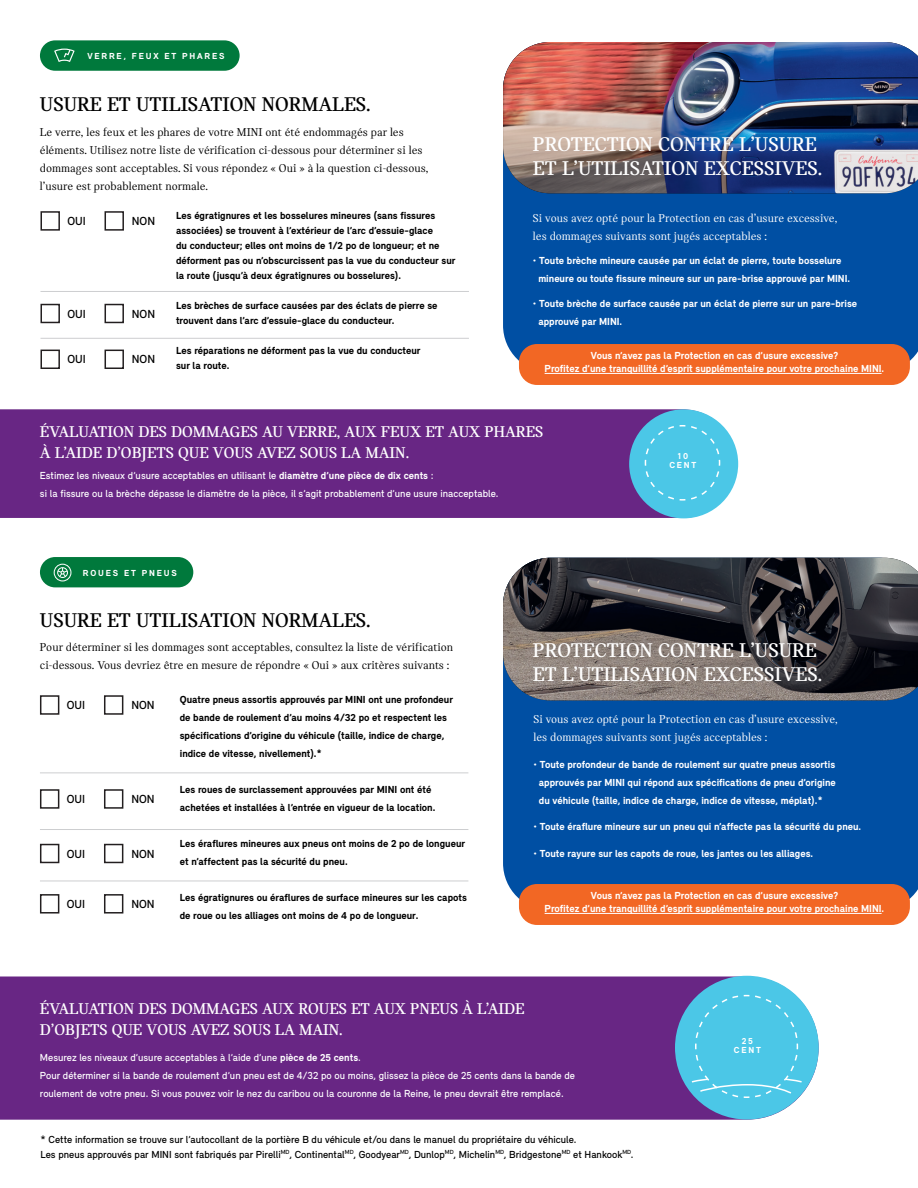
<style>
.page{position:relative;width:918px;height:1188px;background:#fff}
.page>*{position:absolute;margin:0;border:0;box-sizing:border-box;transform-origin:0 0}
.t1{font:700 21px/24px "MINI Serif";color:#fff}
.t2{font:700 21px "MINI Serif";color:#000}
.t3{font:700 16.5px/21px "MINI Serif";color:#fff}
.t4{font:12px/18px "MINI Serif";color:#000}
.t5{font:12px/18px "MINI Serif";color:#fff}
.t6{font:12px "MINI Sans Serif";color:#000}
.t7{font:700 10.5px/15px "MINI Sans Serif";color:#000}
.t8{font:700 10.5px/13.5px "MINI Sans Serif";color:#fff;text-align:center}
.t9{font:10.5px/18px "MINI Sans Serif";color:#fff}
.t10{font:10.5px/15px "MINI Sans Serif";color:#000}
.t11{font:700 9px "MINI Sans Serif";letter-spacing:.2em;color:#fff}
.s1{font-weight:700}
</style>
<div class="page">
<div style="left:0;top:976px;width:819px;height:144px;background:#682684"></div>
<div style="left:675px;top:976px;width:144px;height:144px;background:#4bc7e7;border-radius:50%"></div>
<div style="left:0;top:409px;width:737px;height:109px;background:#682684"></div>
<div style="left:629px;top:409px;width:109px;height:109px;background:#4bc7e7;border-radius:50%"></div>
<div style="left:40px;top:40px;width:200px;height:31px;background:#00793c;border-radius:15px"></div>
<div style="left:40px;top:557px;width:153px;height:30px;background:#00793c;border-radius:15px"></div>
<div style="left:503px;top:193px;width:415px;height:180px;background:#004fa3"></div>
<div style="left:503px;top:700px;width:415px;height:199px;background:#004fa3"></div>
<div style="left:40px;top:211px;width:20px;height:20px;border:2px solid #231f20"></div>
<div style="left:40px;top:695px;width:19px;height:20px;border:2px solid #231f20"></div>
<div style="left:40px;top:304px;width:20px;height:19px;border:2px solid #231f20"></div>
<div style="left:40px;top:789px;width:19px;height:20px;border:2px solid #231f20"></div>
<div style="left:40px;top:350px;width:20px;height:19px;border:2px solid #231f20"></div>
<div style="left:40px;top:844px;width:19px;height:19px;border:2px solid #231f20"></div>
<div style="left:40px;top:894px;width:19px;height:20px;border:2px solid #231f20"></div>
<div style="left:105px;top:211px;width:19px;height:20px;border:2px solid #231f20"></div>
<div style="left:104px;top:695px;width:19px;height:20px;border:2px solid #231f20"></div>
<div style="left:105px;top:304px;width:19px;height:19px;border:2px solid #231f20"></div>
<div style="left:104px;top:789px;width:19px;height:20px;border:2px solid #231f20"></div>
<div style="left:105px;top:350px;width:19px;height:19px;border:2px solid #231f20"></div>
<div style="left:104px;top:844px;width:19px;height:19px;border:2px solid #231f20"></div>
<div style="left:104px;top:894px;width:19px;height:20px;border:2px solid #231f20"></div>
<img style="left:503px;top:42px;width:415px;height:151px">
<img style="left:503px;top:558px;width:415px;height:142px">
<hr style="left:40px;top:291px;width:429px;height:1px;background:#cdced0">
<hr style="left:40px;top:772px;width:428px;height:1px;background:#cdced0">
<hr style="left:40px;top:338px;width:429px;height:1px;background:#cdced0">
<hr style="left:40px;top:829px;width:428px;height:1px;background:#cdced0">
<hr style="left:40px;top:881px;width:428px;height:1px;background:#cdced0">
<svg style="left:644px;top:424px;width:77px;height:77px"></svg>
<svg style="left:690px;top:994px;width:113px;height:105px"></svg>
<svg style="left:54px;top:564px;width:17px;height:17px"></svg>
<svg style="left:54px;top:49px;width:21px;height:13px"></svg>
<div style="left:519px;top:344px;width:391px;height:41px;background:#f26724;border-radius:18px"></div>
<div style="left:519px;top:884px;width:391px;height:41px;background:#f26724;border-radius:18px"></div>
<hr style="left:545px;top:373px;width:337px;height:1px;background:#fff">
<hr style="left:545px;top:913px;width:337px;height:1px;background:#fff">
<p class="t11" style="left:87px;top:50px;width:139px">VERRE, FEUX ET PHARES</p>
<p class="t2" style="left:40px;top:93px;width:332px">USURE ET UTILISATION NORMALES.</p>
<p class="t4" style="left:40px;top:123px;width:390px">Le verre, les feux et les phares de votre MINI ont été endommagés par les éléments. Utilisez notre liste de vérification ci-dessous pour déterminer si les dommages sont acceptables. Si vous répondez « Oui » à la question ci-dessous, l’usure est probablement normale.</p>
<p class="t6" style="left:67px;top:213px;width:20px">OUI</p>
<p class="t6" style="left:67px;top:305px;width:20px">OUI</p>
<p class="t6" style="left:67px;top:351px;width:20px">OUI</p>
<p class="t6" style="left:132px;top:213px;width:25px">NON</p>
<p class="t6" style="left:132px;top:305px;width:25px">NON</p>
<p class="t6" style="left:132px;top:351px;width:25px">NON</p>
<p class="t7" style="left:176px;top:207px;width:281px">Les égratignures et les bosselures mineures (sans fissures associées) se trouvent à l’extérieur de l’arc d’essuie-glace<br>du conducteur; elles ont moins de 1/2 po de longueur; et ne déforment pas ou n’obscurcissent pas la vue du conducteur sur la route (jusqu’à deux égratignures ou bosselures).</p>
<p class="t7" style="left:176px;top:297px;width:263px">Les brèches de surface causées par des éclats de pierre se trouvent dans l’arc d’essuie-glace du conducteur.</p>
<p class="t7" style="left:176px;top:342px;width:246px">Les réparations ne déforment pas la vue du conducteur sur la route.</p>
<p class="t1" style="left:533px;top:132px;width:291px">PROTECTION CONTRE L’USURE<br>ET L’UTILISATION EXCESSIVES.</p>
<p class="t5" style="left:533px;top:209px;width:306px">Si vous avez opté pour la Protection en cas d’usure excessive, les dommages suivants sont jugés acceptables :</p>
<p class="t8" style="left:533px;top:253px;width:310px">• Toute brèche mineure causée par un éclat de pierre, toute bosselure</p>
<p class="t8" style="left:538px;top:271px;width:313px">mineure ou toute fissure mineure sur un pare-brise approuvé par MINI.</p>
<p class="t8" style="left:533px;top:296px;width:326px">• Toute brèche de surface causée par un éclat de pierre sur un pare-brise</p>
<p class="t8" style="left:538px;top:314px;width:85px">approuvé par MINI.</p>
<p class="t8" style="left:545px;top:348px;width:341px">Vous n’avez pas la Protection en cas d’usure excessive?<br>Profitez d’une tranquillité d’esprit supplémentaire pour votre prochaine MINI.</p>
<p class="t3" style="left:40px;top:421px;width:505px">ÉVALUATION DES DOMMAGES AU VERRE, AUX FEUX ET AUX PHARES<br>À L’AIDE D’OBJETS QUE VOUS AVEZ SOUS LA MAIN.</p>
<p class="t9" style="left:40px;top:466px;width:460px">Estimez les niveaux d’usure acceptables en utilisant le <span class="s1">diamètre d’une pièce de dix cents</span> :<br>si la fissure ou la brèche dépasse le diamètre de la pièce, il s’agit probablement d’une usure inacceptable.</p>
<p class="t11" style="left:83px;top:567px;width:96px">ROUES ET PNEUS</p>
<p class="t2" style="left:40px;top:609px;width:332px">USURE ET UTILISATION NORMALES.</p>
<p class="t11" style="left:677px;top:450px;width:12px">10</p>
<p class="t11" style="left:669px;top:459px;width:29px">CENT</p>
<p class="t4" style="left:40px;top:638px;width:415px">Pour déterminer si les dommages sont acceptables, consultez la liste de vérification ci-dessous. Vous devriez être en mesure de répondre « Oui » aux critères suivants :</p>
<p class="t6" style="left:67px;top:697px;width:20px">OUI</p>
<p class="t6" style="left:67px;top:791px;width:20px">OUI</p>
<p class="t6" style="left:67px;top:845px;width:20px">OUI</p>
<p class="t6" style="left:67px;top:896px;width:20px">OUI</p>
<p class="t6" style="left:131px;top:697px;width:25px">NON</p>
<p class="t6" style="left:131px;top:791px;width:25px">NON</p>
<p class="t6" style="left:131px;top:845px;width:25px">NON</p>
<p class="t6" style="left:131px;top:896px;width:25px">NON</p>
<p class="t7" style="left:180px;top:690px;width:275px;line-height:18px">Quatre pneus assortis approuvés par MINI ont une profondeur de bande de roulement d’au moins 4/32 po et respectent les spécifications d’origine du véhicule (taille, indice de charge, indice de vitesse, nivellement).*</p>
<p class="t7" style="left:180px;top:780px;width:257px;line-height:18px">Les roues de surclassement approuvées par MINI ont été achetées et installées à l’entrée en vigueur de la location.</p>
<p class="t7" style="left:180px;top:834px;width:287px;line-height:18px">Les éraflures mineures aux pneus ont moins de 2 po de longueur et n’affectent pas la sécurité du pneu.</p>
<p class="t7" style="left:180px;top:888px;width:289px;line-height:18px">Les égratignures ou éraflures de surface mineures sur les capots de roue ou les alliages ont moins de 4 po de longueur.</p>
<p class="t1" style="left:533px;top:638px;width:291px">PROTECTION CONTRE L’USURE<br>ET L’UTILISATION EXCESSIVES.</p>
<p class="t5" style="left:533px;top:710px;width:306px">Si vous avez opté pour la Protection en cas d’usure excessive, les dommages suivants sont jugés acceptables :</p>
<p class="t8" style="left:533px;top:757px;width:303px">• Toute profondeur de bande de roulement sur quatre pneus assortis</p>
<p class="t8" style="left:539px;top:775px;width:298px">approuvés par MINI qui répond aux spécifications de pneu d’origine</p>
<p class="t8" style="left:539px;top:793px;width:285px">du véhicule (taille, indice de charge, indice de vitesse, méplat).*</p>
<p class="t8" style="left:533px;top:819px;width:329px">• Toute éraflure mineure sur un pneu qui n’affecte pas la sécurité du pneu.</p>
<p class="t8" style="left:533px;top:846px;width:281px">• Toute rayure sur les capots de roue, les jantes ou les alliages.</p>
<p class="t8" style="left:545px;top:888px;width:341px">Vous n’avez pas la Protection en cas d’usure excessive?<br>Profitez d’une tranquillité d’esprit supplémentaire pour votre prochaine MINI.</p>
<p class="t3" style="left:40px;top:998px;width:486px">ÉVALUATION DES DOMMAGES AUX ROUES ET AUX PNEUS À L’AIDE<br>D’OBJETS QUE VOUS AVEZ SOUS LA MAIN.</p>
<p class="t9" style="left:40px;top:1048px;width:322px">Mesurez les niveaux d’usure acceptables à l’aide d’une <span class="s1">pièce de 25 cents</span>.</p>
<p class="t9" style="left:40px;top:1066px;width:537px">Pour déterminer si la bande de roulement d’un pneu est de 4/32 po ou moins, glissez la pièce de 25 cents dans la bande de roulement de votre pneu. Si vous pouvez voir le nez du caribou ou la couronne de la Reine, le pneu devrait être remplacé.</p>
<p class="t10" style="left:40px;top:1131px;width:595px">* Cette information se trouve sur l’autocollant de la portière B du véhicule et/ou dans le manuel du propriétaire du véhicule.<br>Les pneus approuvés par MINI sont fabriqués par Pirelli<sup>MD</sup>, Continental<sup>MD</sup>, Goodyear<sup>MD</sup>, Dunlop<sup>MD</sup>, Michelin<sup>MD</sup>, Bridgestone<sup>MD</sup> et Hankook<sup>MD</sup>.</p>
<p class="t11" style="left:742px;top:1035px;width:13px">25</p>
<p class="t11" style="left:734px;top:1044px;width:29px">CENT</p>
</div>
